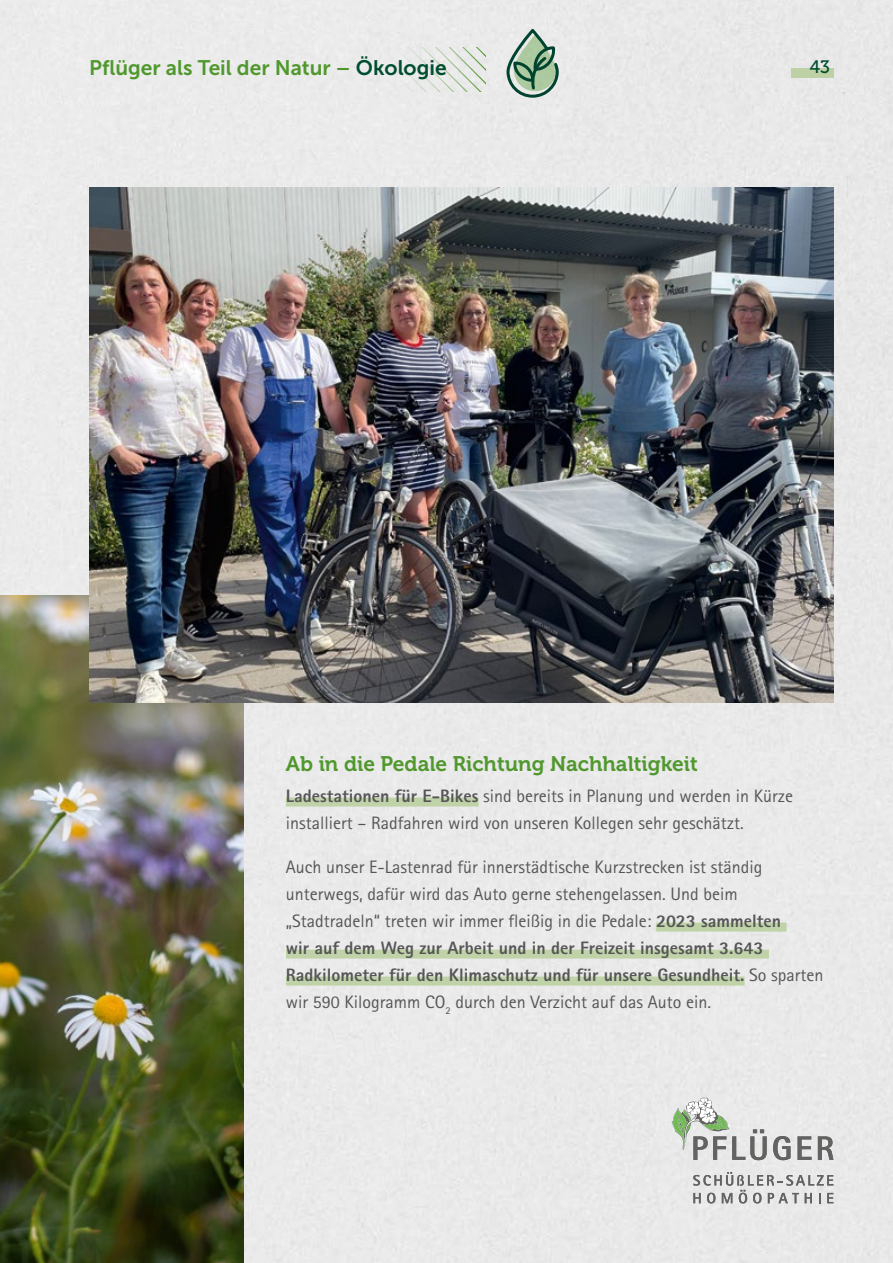
<style>
.page{position:relative;width:893px;height:1263px;background:#eaeaea}
.page>*{position:absolute;margin:0;border:0;box-sizing:border-box;transform-origin:0 0}
.t1{font:21px "Museo 700";color:#50982e}
.t2{font:21px "Museo Sans 700";color:#50982e}
.t3{font:18px/27px "Rotis Sans Serif";color:#565656}
.t4{font:18px "Museo 500";color:#004e30}
.s1{color:#004e30}
.s2{font-weight:800}
</style>
<div class="page">
<div style="left:791px;top:68px;width:42px;height:9px;background:#bdd1a4"></div>
<svg style="left:773px;top:1136px;width:17px;height:24px"></svg>
<svg style="left:798px;top:1136px;width:13px;height:24px"></svg>
<svg style="left:818px;top:1136px;width:15px;height:24px"></svg>
<svg style="left:693px;top:1172px;width:140px;height:31px;background:#c7c7c7"></svg>
<svg style="left:672px;top:1098px;width:95px;height:62px;background:#c9cec7"></svg>
<svg style="left:363px;top:48px;width:123px;height:44px;background:#e4e7e3"></svg>
<svg style="left:505px;top:30px;width:55px;height:75px;background:#a4bbab"></svg>
<img style="left:0;top:595px;width:243px;height:668px">
<img style="left:89px;top:187px;width:744px;height:516px">
<div style="left:286px;top:797px;width:193px;height:9px;background:#c0d3a8"></div>
<div style="left:656px;top:922px;width:130px;height:9px;background:#c0d3a8"></div>
<div style="left:286px;top:949px;width:483px;height:9px;background:#c0d3a8"></div>
<div style="left:286px;top:976px;width:459px;height:9px;background:#c0d3a8"></div>
<p class="t2" style="left:89px;top:56px;width:359px">Pflüger als Teil der Natur – <span class="s1">Ökologie</span></p>
<p class="t4" style="left:810px;top:57px;width:22px">43</p>
<p class="t1" style="left:286px;top:752px;width:413px">Ab in die Pedale Richtung Nachhaltigkeit</p>
<p class="t3" style="left:286px;top:782px;width:509px"><span class="s2">Ladestationen für E-Bikes</span> sind bereits in Planung und werden in Kürze installiert – Radfahren wird von unseren Kollegen sehr geschätzt.</p>
<p class="t3" style="left:286px;top:853px;width:539px">Auch unser E-Lastenrad für innerstädtische Kurzstrecken ist ständig unterwegs, dafür wird das Auto gerne stehengelassen. Und beim „Stadtradeln“ treten wir immer fleißig in die Pedale: <span class="s2">2023 sammelten<br>wir auf dem Weg zur Arbeit und in der Freizeit insgesamt 3.643<br>Radkilometer für den Klimaschutz und für unsere Gesundheit.</span> So sparten wir 590 Kilogramm CO<sub>2</sub> durch den Verzicht auf das Auto ein.</p>
</div>
